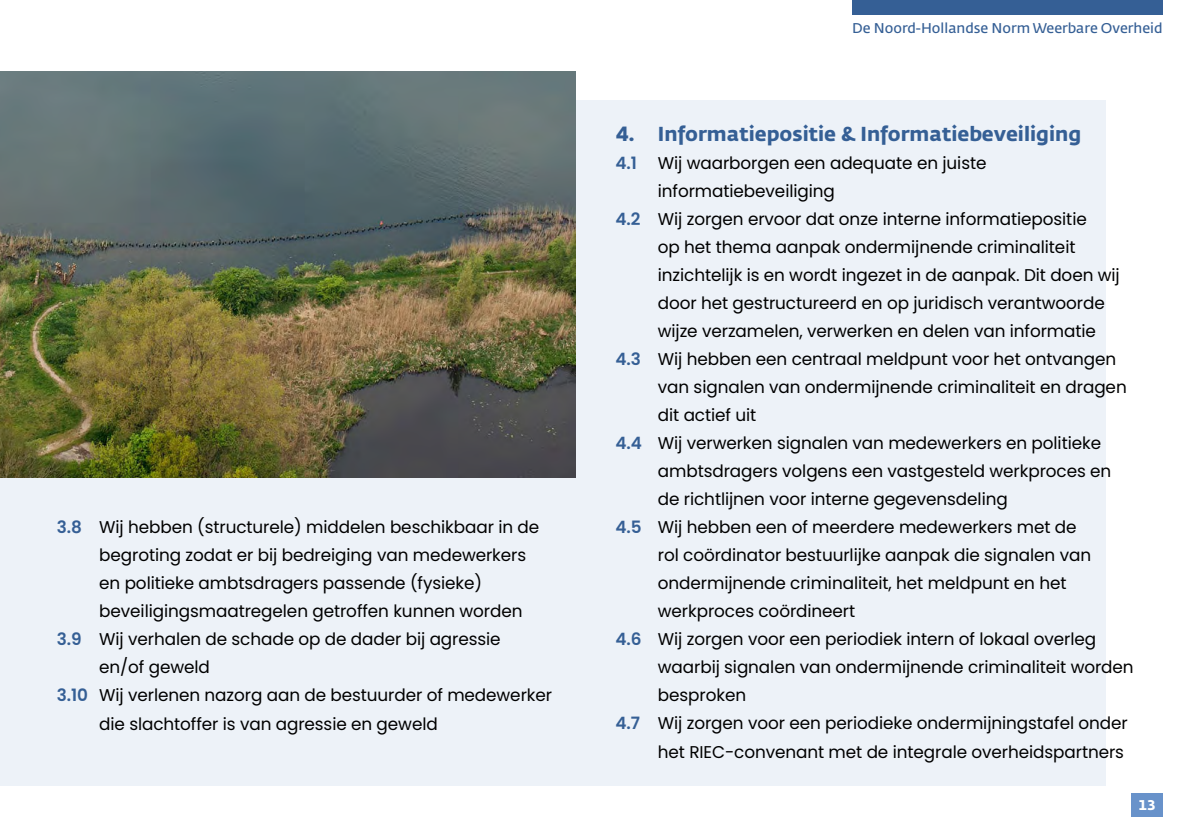
<style>
.page{position:relative;width:1191px;height:840px;background:#fff}
.page>*{position:absolute;margin:0;border:0;box-sizing:border-box;transform-origin:0 0}
.t1{font:700 20px "Fedra Sans Std";color:#355f95}
.t2{font:17px "Poppins";letter-spacing:-.005em;color:#000}
.t3{font:14px "Fedra Sans Std";color:#355f95}
.t4{font:700 14px "Fedra Sans Std";color:#fff}
.s1{font-weight:600;color:#355f95}
.s2{font-family:"Poppins"}
</style>
<div class="page">
<div style="left:0;top:100px;width:1106px;height:685px;background:#edf2f8"></div>
<div style="left:852px;top:0;width:310px;height:14px;background:#355f95"></div>
<img style="left:0;top:72px;width:575px;height:405px">
<div style="left:1130px;top:792px;width:32px;height:24px;background:#6892ca"></div>
<p class="t2" style="left:57px;top:517px;width:484px"><span class="s1">3.8</span> Wij hebben (structurele) middelen beschikbaar in de</p>
<p class="t2" style="left:99px;top:545px;width:428px">begroting zodat er bij bedreiging van medewerkers</p>
<p class="t2" style="left:99px;top:573px;width:384px">en politieke ambtsdragers passende (fysieke)</p>
<p class="t2" style="left:99px;top:601px;width:425px">beveiligingsmaatregelen getroffen kunnen worden</p>
<p class="t2" style="left:57px;top:629px;width:445px"><span class="s1">3.9</span> Wij verhalen de schade op de dader bij agressie</p>
<p class="t2" style="left:99px;top:657px;width:112px">en/of geweld</p>
<p class="t2" style="left:57px;top:685px;width:497px"><span class="s1">3.10</span> Wij verlenen nazorg aan de bestuurder of medewerker</p>
<p class="t2" style="left:99px;top:713px;width:340px">die slachtoffer is van agressie en geweld</p>
<p class="t3" style="left:852px;top:20px;width:312px">De Noord-Hollandse Norm Weerbare Overheid</p>
<p class="t1" style="left:615px;top:121px;width:467px"><span class="s2">4.</span> Informatiepositie &amp; Informatiebeveiliging</p>
<p class="t2" style="left:615px;top:153px;width:373px"><span class="s1">4.1</span> Wij waarborgen een adequate en juiste</p>
<p class="t2" style="left:658px;top:181px;width:179px">informatiebeveiliging</p>
<p class="t2" style="left:615px;top:209px;width:473px"><span class="s1">4.2</span> Wij zorgen ervoor dat onze interne informatiepositie</p>
<p class="t2" style="left:658px;top:237px;width:419px">op het thema aanpak ondermijnende criminaliteit</p>
<p class="t2" style="left:658px;top:265px;width:463px">inzichtelijk is en wordt ingezet in de aanpak. Dit doen wij</p>
<p class="t2" style="left:658px;top:293px;width:448px">door het gestructureerd en op juridisch verantwoorde</p>
<p class="t2" style="left:658px;top:321px;width:440px">wijze verzamelen, verwerken en delen van informatie</p>
<p class="t2" style="left:615px;top:349px;width:502px"><span class="s1">4.3</span> Wij hebben een centraal meldpunt voor het ontvangen</p>
<p class="t2" style="left:658px;top:377px;width:470px">van signalen van ondermijnende criminaliteit en dragen</p>
<p class="t2" style="left:658px;top:405px;width:100px">dit actief uit</p>
<p class="t2" style="left:615px;top:433px;width:487px"><span class="s1">4.4</span> Wij verwerken signalen van medewerkers en politieke</p>
<p class="t2" style="left:658px;top:461px;width:455px">ambtsdragers volgens een vastgesteld werkproces en</p>
<p class="t2" style="left:658px;top:489px;width:351px">de richtlijnen voor interne gegevensdeling</p>
<p class="t2" style="left:615px;top:517px;width:463px"><span class="s1">4.5</span> Wij hebben een of meerdere medewerkers met de</p>
<p class="t2" style="left:658px;top:545px;width:435px">rol coördinator bestuurlijke aanpak die signalen van</p>
<p class="t2" style="left:658px;top:573px;width:410px">ondermijnende criminaliteit, het meldpunt en het</p>
<p class="t2" style="left:658px;top:601px;width:199px">werkproces coördineert</p>
<p class="t2" style="left:615px;top:629px;width:482px"><span class="s1">4.6</span> Wij zorgen voor een periodiek intern of lokaal overleg</p>
<p class="t2" style="left:658px;top:657px;width:477px">waarbij signalen van ondermijnende criminaliteit worden</p>
<p class="t2" style="left:658px;top:685px;width:90px">besproken</p>
<p class="t2" style="left:615px;top:713px;width:514px"><span class="s1">4.7</span> Wij zorgen voor een periodieke ondermijningstafel onder</p>
<p class="t2" style="left:658px;top:741px;width:468px">het RIEC-convenant met de integrale overheidspartners</p>
<p class="t4" style="left:1138px;top:795px;width:18px">13</p>
</div>
